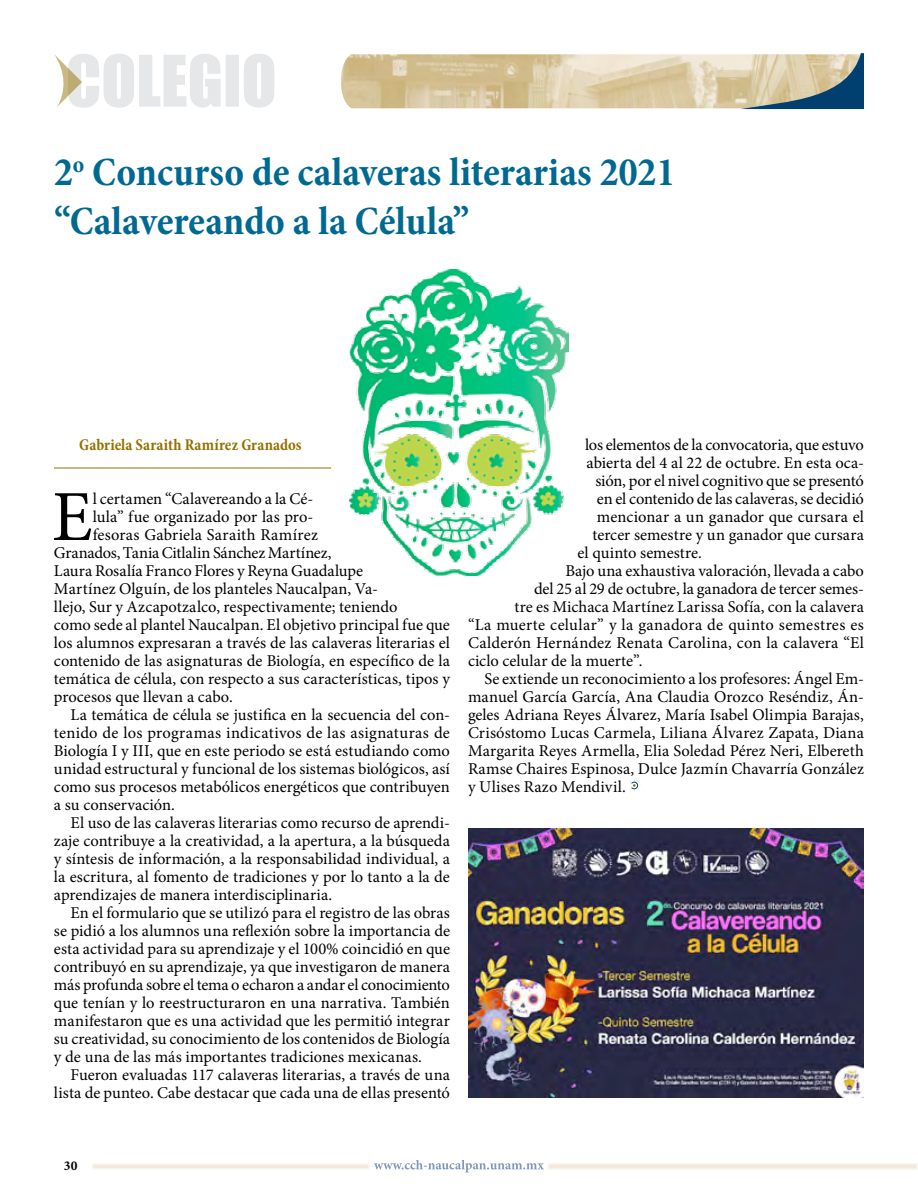
<style>
.page{position:relative;width:918px;height:1188px;background:#fff}
.page>*{position:absolute;margin:0;border:0;box-sizing:border-box;transform-origin:0 0}
.t1{font:71.85px "Minion Pro";color:#000}
.t2{font:700 condensed 40.5px/48.6px "Minion Pro";color:#006991}
.t3{font:16.5px "Minion Pro";letter-spacing:.005em;color:#000}
.t4{font:16.5px "Minion Pro";letter-spacing:-.02em;color:#000}
.t5{font:700 condensed 16.5px "Minion Pro";letter-spacing:.005em;color:#937100;scale:.96 1}
.t6{font:700 13.5px "Minion Pro";color:#000}
</style>
<div class="page">
<svg style="left:54px;top:54px;width:220px;height:54px"></svg>
<img style="left:341px;top:54px;width:399px;height:54px">
<svg style="left:740px;top:53px;width:124px;height:56px;background:#a2a89c"></svg>
<svg style="left:630px;top:779px;width:11px;height:13px"></svg>
<img style="left:468px;top:828px;width:396px;height:270px">
<img style="left:349px;top:270px;width:220px;height:306px">
<hr style="left:54px;top:468px;width:277px;height:1px;background:#937100">
<svg style="left:92px;top:1163px;width:278px;height:6px"></svg>
<svg style="left:374px;top:1160px;width:170px;height:12px"></svg>
<svg style="left:548px;top:1163px;width:370px;height:7px"></svg>
<h2 class="t2" style="left:54px;top:148px;width:623px">2<sup>o</sup> Concurso de calaveras literarias 2021 “Calavereando a la Célula”</h2>
<p class="t5" style="left:79px;top:433px;width:233px">Gabriela Saraith Ramírez Granados</p>
<h1 class="t1" style="left:52px;top:469px;width:42px">E</h1>
<p class="t3" style="left:93px;top:488px;width:222px">l certamen “Calavereando a la Cé-</p>
<p class="t3" style="left:93px;top:506px;width:222px">lula” fue organizado por las pro-</p>
<p class="t3" style="left:93px;top:524px;width:227px">fesoras Gabriela Saraith Ramírez</p>
<p class="t4" style="left:54px;top:542px;width:279px">Granados, Tania Citlalin Sánchez Martínez,</p>
<p class="t3" style="left:54px;top:560px;width:311px">Laura Rosalía Franco Flores y Reyna Guadalupe</p>
<p class="t3" style="left:54px;top:578px;width:325px">Martínez Olguín, de los planteles Naucalpan, Va-</p>
<p class="t3" style="left:54px;top:596px;width:345px">llejo, Sur y Azcapotzalco, respectivamente; teniendo</p>
<p class="t3" style="left:54px;top:614px;width:397px">como sede al plantel Naucalpan. El objetivo principal fue que</p>
<p class="t3" style="left:54px;top:632px;width:398px">los alumnos expresaran a través de las calaveras literarias el</p>
<p class="t3" style="left:54px;top:650px;width:397px">contenido de las asignaturas de Biología, en específico de la</p>
<p class="t3" style="left:54px;top:668px;width:398px">temática de célula, con respecto a sus características, tipos y</p>
<p class="t3" style="left:54px;top:686px;width:180px">procesos que llevan a cabo.</p>
<p class="t3" style="left:70px;top:704px;width:381px">La temática de célula se justifica en la secuencia del con-</p>
<p class="t3" style="left:54px;top:722px;width:397px">tenido de los programas indicativos de las asignaturas de</p>
<p class="t3" style="left:54px;top:740px;width:398px">Biología I y III, que en este periodo se está estudiando como</p>
<p class="t3" style="left:54px;top:758px;width:398px">unidad estructural y funcional de los sistemas biológicos, así</p>
<p class="t3" style="left:54px;top:776px;width:397px">como sus procesos metabólicos energéticos que contribuyen</p>
<p class="t3" style="left:54px;top:794px;width:122px">a su conservación.</p>
<p class="t3" style="left:70px;top:812px;width:381px">El uso de las calaveras literarias como recurso de aprendi-</p>
<p class="t3" style="left:54px;top:830px;width:398px">zaje contribuye a la creatividad, a la apertura, a la búsqueda</p>
<p class="t3" style="left:54px;top:848px;width:398px">y síntesis de información, a la responsabilidad individual, a</p>
<p class="t3" style="left:54px;top:866px;width:398px">la escritura, al fomento de tradiciones y por lo tanto a la de</p>
<p class="t3" style="left:54px;top:884px;width:280px">aprendizajes de manera interdisciplinaria.</p>
<p class="t3" style="left:70px;top:902px;width:381px">En el formulario que se utilizó para el registro de las obras</p>
<p class="t3" style="left:54px;top:920px;width:398px">se pidió a los alumnos una reflexión sobre la importancia de</p>
<p class="t3" style="left:54px;top:938px;width:398px">esta actividad para su aprendizaje y el 100% coincidió en que</p>
<p class="t3" style="left:54px;top:956px;width:397px">contribuyó en su aprendizaje, ya que investigaron de manera</p>
<p class="t3" style="left:54px;top:974px;width:398px">más profunda sobre el tema o echaron a andar el conocimiento</p>
<p class="t3" style="left:54px;top:992px;width:398px">que tenían y lo reestructuraron en una narrativa. También</p>
<p class="t3" style="left:54px;top:1010px;width:397px">manifestaron que es una actividad que les permitió integrar</p>
<p class="t3" style="left:54px;top:1028px;width:398px">su creatividad, su conocimiento de los contenidos de Biología</p>
<p class="t3" style="left:54px;top:1046px;width:369px">y de una de las más importantes tradiciones mexicanas.</p>
<p class="t3" style="left:70px;top:1064px;width:381px">Fueron evaluadas 117 calaveras literarias, a través de una</p>
<p class="t3" style="left:54px;top:1082px;width:398px">lista de punteo. Cabe destacar que cada una de ellas presentó</p>
<p class="t3" style="left:585px;top:434px;width:280px">los elementos de la convocatoria, que estuvo</p>
<p class="t3" style="left:587px;top:452px;width:279px">abierta del 4 al 22 de octubre. En esta oca-</p>
<p class="t3" style="left:595px;top:470px;width:270px">sión, por el nivel cognitivo que se presentó</p>
<p class="t3" style="left:597px;top:488px;width:269px">en el contenido de las calaveras, se decidió</p>
<p class="t3" style="left:597px;top:506px;width:268px">mencionar a un ganador que cursara el</p>
<p class="t3" style="left:592px;top:524px;width:273px">tercer semestre y un ganador que cursara</p>
<p class="t3" style="left:577px;top:542px;width:126px">el quinto semestre.</p>
<p class="t3" style="left:565px;top:560px;width:300px">Bajo una exhaustiva valoración, llevada a cabo</p>
<p class="t3" style="left:534px;top:578px;width:332px">del 25 al 29 de octubre, la ganadora de tercer semes-</p>
<p class="t3" style="left:514px;top:596px;width:351px">tre es Michaca Martínez Larissa Sofía, con la calavera</p>
<p class="t3" style="left:468px;top:614px;width:397px">“La muerte celular” y la ganadora de quinto semestres es</p>
<p class="t3" style="left:468px;top:632px;width:398px">Calderón Hernández Renata Carolina, con la calavera “El</p>
<p class="t3" style="left:468px;top:650px;width:176px">ciclo celular de la muerte”.</p>
<p class="t3" style="left:485px;top:668px;width:381px">Se extiende un reconocimiento a los profesores: Ángel Em-</p>
<p class="t3" style="left:468px;top:686px;width:398px">manuel García García, Ana Claudia Orozco Reséndiz, Án-</p>
<p class="t3" style="left:468px;top:704px;width:397px">geles Adriana Reyes Álvarez, María Isabel Olimpia Barajas,</p>
<p class="t3" style="left:468px;top:722px;width:397px">Crisóstomo Lucas Carmela, Liliana Álvarez Zapata, Diana</p>
<p class="t3" style="left:468px;top:740px;width:397px">Margarita Reyes Armella, Elia Soledad Pérez Neri, Elbereth</p>
<p class="t3" style="left:468px;top:758px;width:398px">Ramse Chaires Espinosa, Dulce Jazmín Chavarría González</p>
<p class="t3" style="left:468px;top:776px;width:159px">y Ulises Razo Mendivil.</p>
<p class="t6" style="left:64px;top:1156px;width:15px">30</p>
</div>
